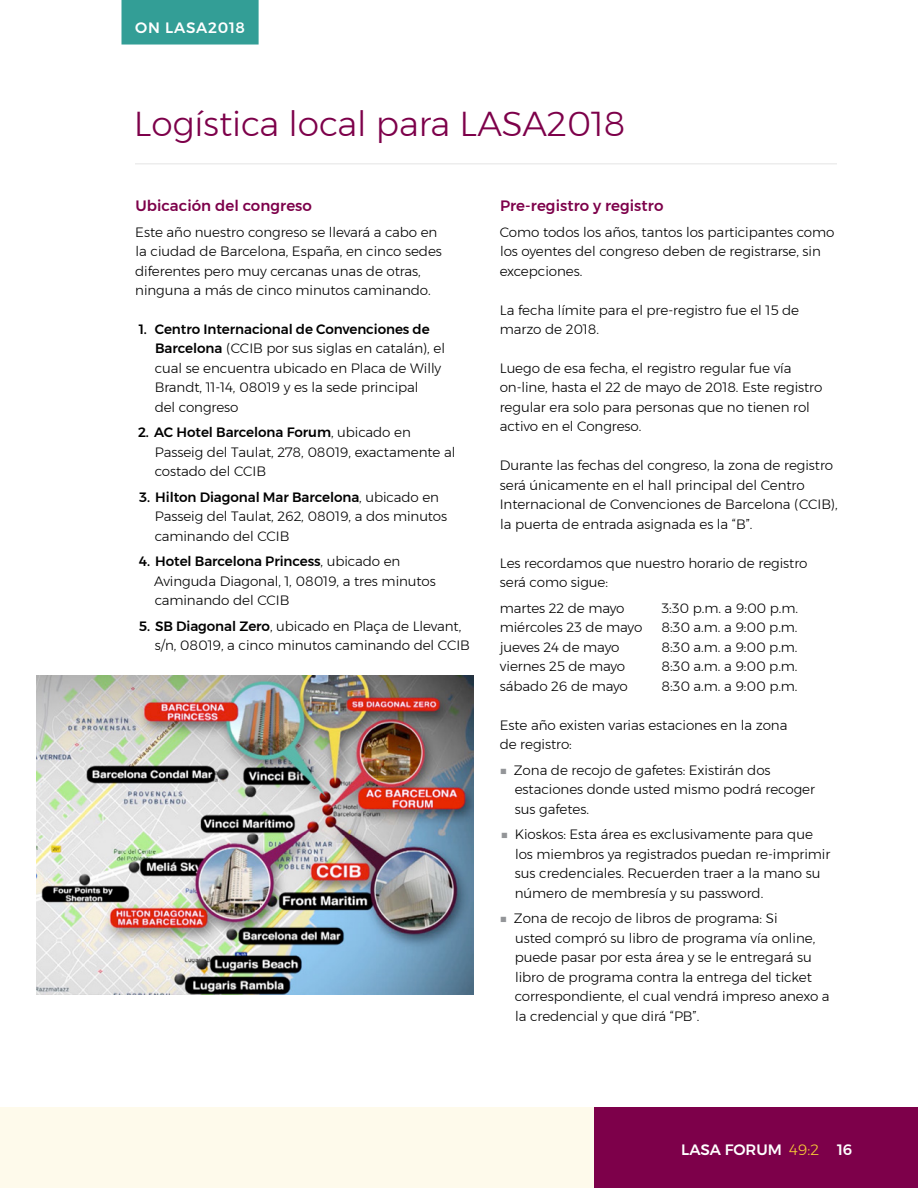
<style>
.page{position:relative;width:918px;height:1188px;background:#fff}
.page>*{position:absolute;margin:0;border:0;box-sizing:border-box;transform-origin:0 0}
.t1{font:300 34.5px "Montserrat";color:#7d004a}
.t2{font:500 15px "Montserrat";letter-spacing:.005em;color:#7d004a}
.t3{font:500 15px "Montserrat";color:#fff}
.t4{font:500 15px "Montserrat";letter-spacing:.05em;color:#fff}
.t5{font:300 13.5px/19.5px "Montserrat";letter-spacing:-.005em;color:#000}
.s1{font-weight:500}
.s2{font-weight:600;color:#939598}
.s3{font-weight:300;color:#f7cd36}
</style>
<div class="page">
<div style="left:0;top:1107px;width:594px;height:81px;background:#fefaeb"></div>
<div style="left:594px;top:1107px;width:324px;height:81px;background:#7d004a"></div>
<div style="left:122px;top:0;width:137px;height:45px;background:#339e96"></div>
<hr style="left:135px;top:163px;width:702px;height:2px;background:#ededed">
<img style="left:36px;top:676px;width:437px;height:319px">
<p class="t4" style="left:135px;top:15px;width:111px">ON LASA2018</p>
<h1 class="t1" style="left:134px;top:98px;width:493px">Logística local para LASA2018</h1>
<p class="t2" style="left:136px;top:194px;width:178px">Ubicación del congreso</p>
<p class="t5" style="left:135px;top:222px;width:308px">Este año nuestro congreso se llevará a cabo en la ciudad de Barcelona, España, en cinco sedes diferentes pero muy cercanas unas de otras, ninguna a más de cinco minutos caminando.</p>
<p class="t5" style="left:155px;top:319px;width:292px;text-indent:-16px"><span class="s1">1. Centro Internacional de Convenciones de Barcelona</span> (CCIB por sus siglas en catalán), el cual se encuentra ubicado en Placa de Willy Brandt, 11-14, 08019 y es la sede principal<br>del congreso</p>
<p class="t5" style="left:155px;top:423px;width:302px;text-indent:-17px"><span class="s1">2. AC Hotel Barcelona Forum</span>, ubicado en<br>Passeig del Taulat, 278, 08019, exactamente al costado del CCIB</p>
<p class="t5" style="left:155px;top:487px;width:294px;text-indent:-15px"><span class="s1">3. Hilton Diagonal Mar Barcelona</span>, ubicado en<br>Passeig del Taulat, 262, 08019, a dos minutos caminando del CCIB</p>
<p class="t5" style="left:154px;top:552px;width:283px;text-indent:-15px"><span class="s1">4. Hotel Barcelona Princess</span>, ubicado en<br>Avinguda Diagonal, 1, 08019, a tres minutos caminando del CCIB</p>
<p class="t5" style="left:155px;top:616px;width:317px;text-indent:-16px"><span class="s1">5. SB Diagonal Zero</span>, ubicado en Plaça de Llevant, s/n, 08019, a cinco minutos caminando del CCIB</p>
<p class="t2" style="left:500px;top:194px;width:165px">Pre-registro y registro</p>
<p class="t5" style="left:500px;top:222px;width:336px">Como todos los años, tantos los participantes como los oyentes del congreso deben de registrarse, sin excepciones.</p>
<p class="t5" style="left:500px;top:300px;width:301px">La fecha límite para el pre-registro fue el 15 de marzo de 2018.</p>
<p class="t5" style="left:500px;top:358px;width:324px">Luego de esa fecha, el registro regular fue vía on-line, hasta el 22 de mayo de 2018. Este registro regular era solo para personas que no tienen rol activo en el Congreso.</p>
<p class="t5" style="left:500px;top:456px;width:339px">Durante las fechas del congreso, la zona de registro será únicamente en el hall principal del Centro Internacional de Convenciones de Barcelona (CCIB), la puerta de entrada asignada es la “B”.</p>
<p class="t5" style="left:500px;top:553px;width:309px">Les recordamos que nuestro horario de registro será como sigue:</p>
<p class="t5" style="left:500px;top:598px;width:126px">martes 22 de mayo</p>
<p class="t5" style="left:662px;top:598px;width:138px">3:30 p.m. a 9:00 p.m.</p>
<p class="t5" style="left:500px;top:618px;width:144px">miércoles 23 de mayo</p>
<p class="t5" style="left:662px;top:618px;width:138px">8:30 a.m. a 9:00 p.m.</p>
<p class="t5" style="left:500px;top:637px;width:121px">jueves 24 de mayo</p>
<p class="t5" style="left:662px;top:637px;width:138px">8:30 a.m. a 9:00 p.m.</p>
<p class="t5" style="left:500px;top:657px;width:127px">viernes 25 de mayo</p>
<p class="t5" style="left:662px;top:657px;width:138px">8:30 a.m. a 9:00 p.m.</p>
<p class="t5" style="left:500px;top:676px;width:129px">sábado 26 de mayo</p>
<p class="t5" style="left:662px;top:676px;width:138px">8:30 a.m. a 9:00 p.m.</p>
<p class="t5" style="left:500px;top:715px;width:289px">Este año existen varias estaciones en la zona de registro:</p>
<p class="t5" style="left:515px;top:760px;width:302px;text-indent:-15px"><span class="s2">■</span> Zona de recojo de gafetes: Existirán dos estaciones donde usted mismo podrá recoger sus gafetes.</p>
<p class="t5" style="left:515px;top:825px;width:317px;text-indent:-14px"><span class="s2">■</span> Kioskos: Esta área es exclusivamente para que los miembros ya registrados puedan re-imprimir sus credenciales. Recuerden traer a la mano su número de membresía y su password.</p>
<p class="t5" style="left:515px;top:909px;width:316px;text-indent:-15px"><span class="s2">■</span> Zona de recojo de libros de programa: Si<br>usted compró su libro de programa vía online, puede pasar por esta área y se le entregará su libro de programa contra la entrega del ticket correspondiente, el cual vendrá impreso anexo a la credencial y que dirá “PB”.</p>
<p class="t3" style="left:681px;top:1138px;width:173px">LASA FORUM <span class="s3">49:2</span> 16</p>
</div>
